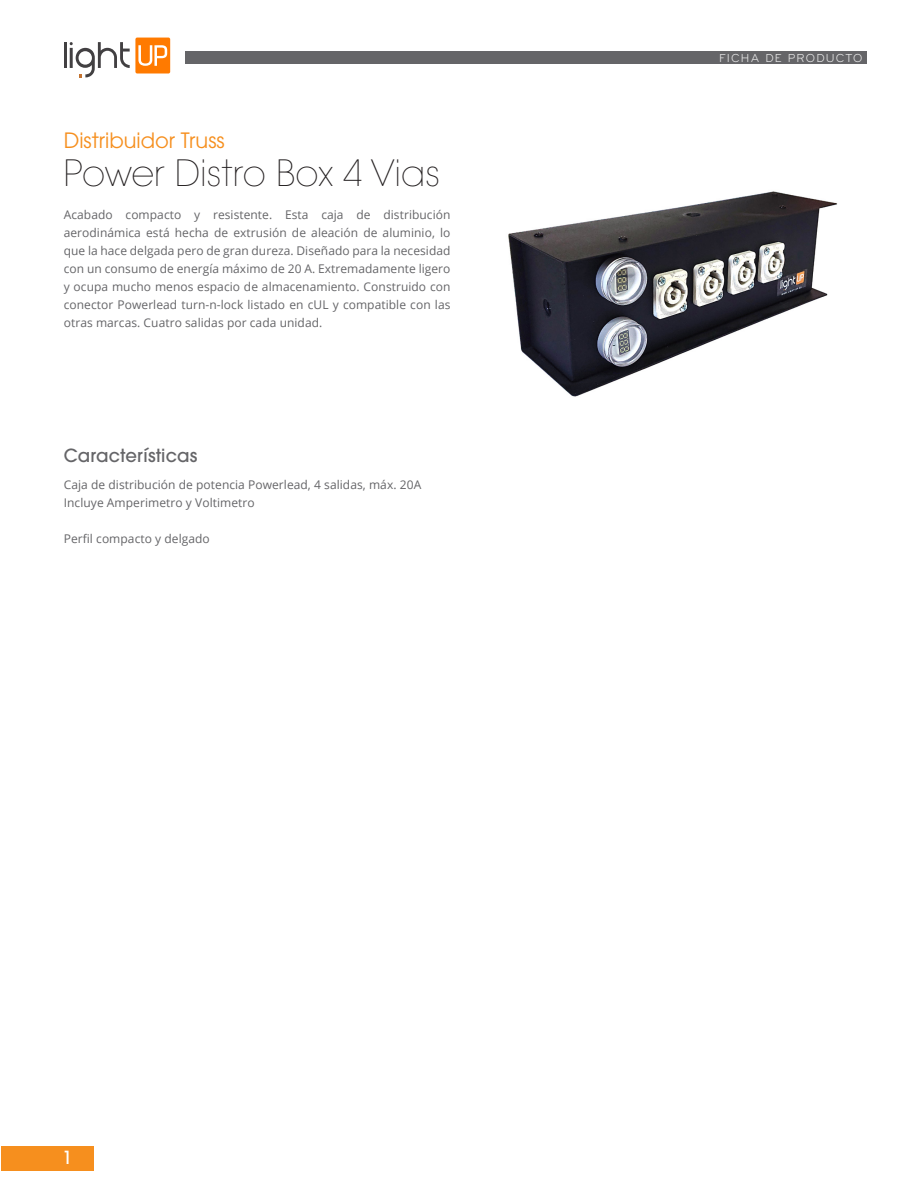
<style>
.page{position:relative;width:918px;height:1188px;background:#fff}
.page>*{position:absolute;margin:0;border:0;box-sizing:border-box;transform-origin:0 0}
.Titulo_negro{font:200 36px "ITC Avant Garde Pro";color:#231f20}
.Titulo_Naranjo{font:21px "ITC Avant Garde Pro";color:#f68f1e}
.Mini_Titulo{font:500 18px "ITC Avant Garde Pro";letter-spacing:.01em;color:#656568}
.t1{font:500 18px "ITC Avant Garde Pro";color:#fff}
.Cuerpo_Texto{font:12px/18px "Open Sans";letter-spacing:.005em;color:#656568;text-align:justify}
.t2{font:12px "Bryant Pro";letter-spacing:.1em;color:#f0f0f0}
</style>
<div class="page">
<div style="left:185px;top:51px;width:682px;height:13px;background:#656568"></div>
<div style="left:1px;top:1146px;width:93px;height:24px;background:#f68f1e"></div>
<hr style="left:64px;top:42px;width:3px;height:26px;background:#424042">
<svg style="left:70px;top:42px;width:60px;height:35px"></svg>
<div style="left:135px;top:38px;width:35px;height:36px;background:#ff7a00;border-radius:2px"></div>
<svg style="left:138px;top:45px;width:29px;height:21px"></svg>
<img style="left:508px;top:191px;width:330px;height:206px">
<p class="Titulo_Naranjo" style="left:64px;top:127px;width:162px">Distribuidor Truss</p>
<p class="Titulo_negro" style="left:64px;top:150px;width:378px">Power Distro Box 4 Vias</p>
<p class="Cuerpo_Texto" style="left:64px;top:206px;width:388px">Acabado compacto y resistente. Esta caja de distribución aerodinámica está hecha de extrusión de aleación de aluminio, lo que la hace delgada pero de gran dureza. Diseñado para la necesidad con un consumo de energía máximo de 20 A. Extremadamente ligero y ocupa mucho menos espacio de almacenamiento. Construido con conector Powerlead turn-n-lock listado en cUL y compatible con las otras marcas. Cuatro salidas por cada unidad.</p>
<p class="Mini_Titulo" style="left:64px;top:444px;width:135px">Características</p>
<p class="Cuerpo_Texto" style="left:64px;top:475px;width:359px">Caja de distribución de potencia Powerlead, 4 salidas, máx. 20A</p>
<p class="Cuerpo_Texto" style="left:64px;top:493px;width:192px">Incluye Amperimetro y Voltimetro</p>
<p class="Cuerpo_Texto" style="left:64px;top:529px;width:148px">Perfil compacto y delgado</p>
<h3 class="t1" style="left:62px;top:1146px;width:11px">1</h3>
<p class="t2" style="left:719px;top:51px;width:145px">FICHA DE PRODUCTO</p>
</div>
